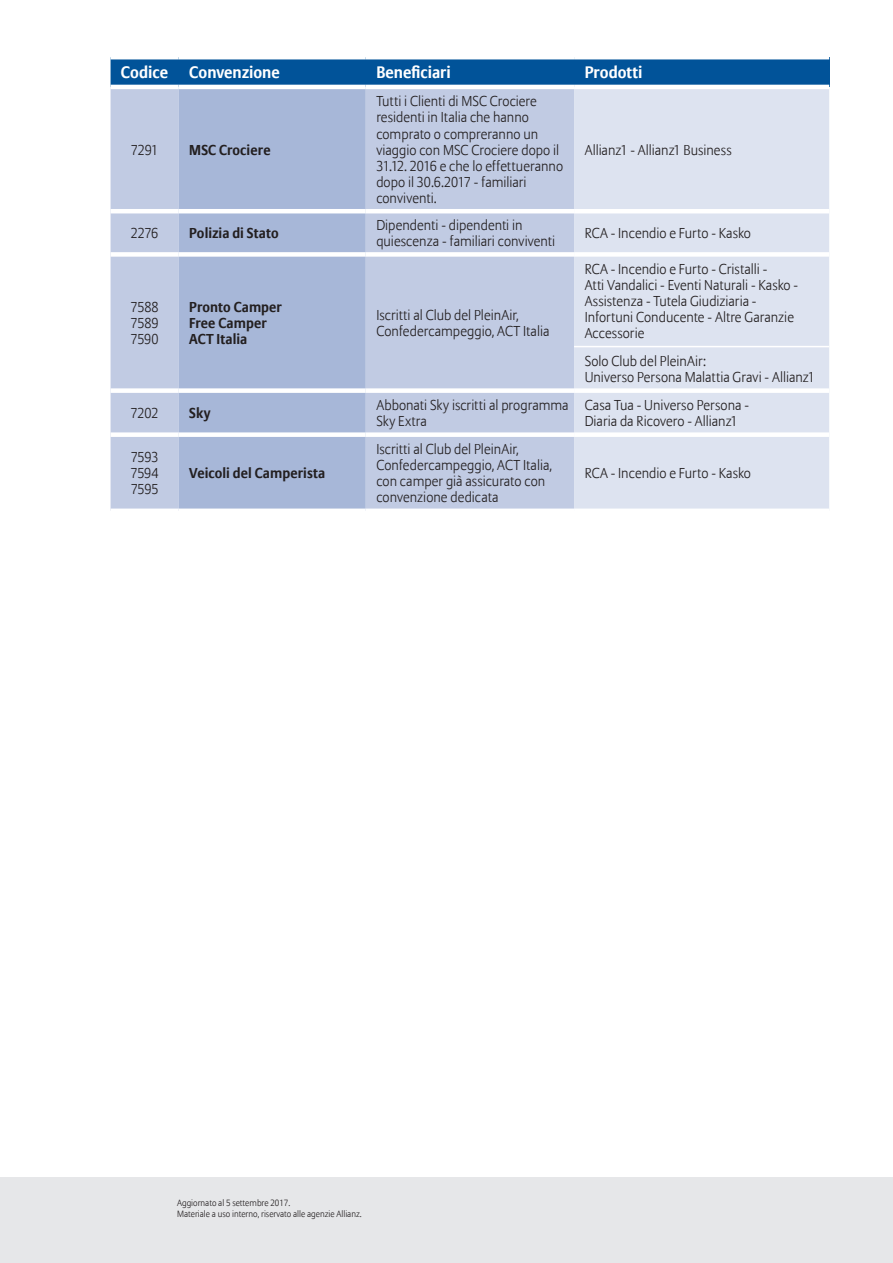
<style>
.page{position:relative;width:893px;height:1263px;background:#fff}
.page>*{position:absolute;margin:0;border:0;box-sizing:border-box;transform-origin:0 0}
.t1{font:700 16.5px "Allianz Sans";color:#fff}
.t2{font:300 14.25px/16px "Allianz Sans";color:#231f20}
.t3{font:700 14.25px/16px "Allianz Sans";letter-spacing:.005em;color:#231f20}
.t4{font:300 9px/10.8px "Allianz Sans";color:#231f20}
</style>
<div class="page">
<div style="left:0;top:1178px;width:893px;height:85px;background:#e6e7e9"></div>
<svg style="left:111px;top:59px;width:463px;height:26px;background:#08589c"></svg>
<div style="left:574px;top:57px;width:255px;height:30px;background:#015399"></div>
<div style="left:111px;top:89px;width:463px;height:420px;background:#c1cbe3"></div>
<div style="left:179px;top:89px;width:187px;height:420px;background:#a7b7d8"></div>
<div style="left:574px;top:89px;width:255px;height:420px;background:#dde3f0"></div>
<hr style="left:574px;top:55px;width:255px;height:4px;background:#fff">
<hr style="left:574px;top:85px;width:255px;height:4px;background:#fff">
<hr style="left:111px;top:209px;width:68px;height:4px;background:#fff">
<hr style="left:179px;top:209px;width:187px;height:4px;background:#fff">
<hr style="left:366px;top:209px;width:208px;height:4px;background:#fff">
<hr style="left:574px;top:209px;width:255px;height:4px;background:#fff">
<div style="left:111px;top:252px;width:68px;height:5px;background:#fff"></div>
<div style="left:179px;top:252px;width:187px;height:5px;background:#fff"></div>
<div style="left:366px;top:252px;width:208px;height:5px;background:#fff"></div>
<div style="left:574px;top:252px;width:255px;height:5px;background:#fff"></div>
<div style="left:111px;top:388px;width:68px;height:5px;background:#fff"></div>
<div style="left:179px;top:388px;width:187px;height:5px;background:#fff"></div>
<div style="left:366px;top:388px;width:208px;height:5px;background:#fff"></div>
<div style="left:574px;top:388px;width:255px;height:5px;background:#fff"></div>
<div style="left:111px;top:432px;width:68px;height:5px;background:#fff"></div>
<div style="left:179px;top:432px;width:187px;height:5px;background:#fff"></div>
<div style="left:366px;top:432px;width:208px;height:5px;background:#fff"></div>
<div style="left:574px;top:432px;width:255px;height:5px;background:#fff"></div>
<hr style="left:574px;top:346px;width:255px;height:1px;background:#fff">
<p class="t1" style="left:121px;top:62px;width:49px">Codice</p>
<p class="t1" style="left:189px;top:62px;width:92px">Convenzione</p>
<p class="t1" style="left:376px;top:62px;width:76px">Beneficiari</p>
<p class="t1" style="left:585px;top:62px;width:59px">Prodotti</p>
<p class="t2" style="left:131px;top:142px;width:29px">7291</p>
<p class="t3" style="left:189px;top:142px;width:83px">MSC Crociere</p>
<p class="t2" style="left:376px;top:94px;width:188px">Tutti i Clienti di MSC Crociere residenti in Italia che hanno comprato o compreranno un viaggio con MSC Crociere dopo il<br>31.12. 2016 e che lo effettueranno dopo il 30.6.2017 - familiari conviventi.</p>
<p class="t2" style="left:585px;top:142px;width:148px">Allianz1 - Allianz1 Business</p>
<p class="t2" style="left:131px;top:226px;width:29px">2276</p>
<p class="t3" style="left:189px;top:226px;width:91px">Polizia di Stato</p>
<p class="t2" style="left:376px;top:218px;width:180px">Dipendenti - dipendenti in quiescenza - familiari conviventi</p>
<p class="t2" style="left:585px;top:226px;width:168px">RCA - Incendio e Furto - Kasko</p>
<p class="t2" style="left:131px;top:300px;width:30px;text-align:justify">7588<br>7589<br>7590</p>
<p class="t3" style="left:189px;top:299px;width:94px">Pronto Camper<br>Free Camper<br>ACT Italia</p>
<p class="t2" style="left:376px;top:308px;width:175px">Iscritti al Club del PleinAir,<br>Confedercampeggio, ACT Italia</p>
<p class="t2" style="left:585px;top:261px;width:215px">RCA - Incendio e Furto - Cristalli -<br>Atti Vandalici - Eventi Naturali - Kasko -<br>Assistenza - Tutela Giudiziaria -<br>Infortuni Conducente - Altre Garanzie<br>Accessorie</p>
<p class="t2" style="left:585px;top:354px;width:232px">Solo Club del PleinAir:<br>Universo Persona Malattia Gravi - Allianz1</p>
<p class="t2" style="left:131px;top:406px;width:29px">7202</p>
<p class="t3" style="left:189px;top:405px;width:23px">Sky</p>
<p class="t2" style="left:376px;top:398px;width:194px">Abbonati Sky iscritti al programma<br>Sky Extra</p>
<p class="t2" style="left:585px;top:398px;width:166px">Casa Tua - Universo Persona -<br>Diaria da Ricovero - Allianz1</p>
<p class="t2" style="left:131px;top:450px;width:29px;text-align:justify">7593<br>7594<br>7595</p>
<p class="t2" style="left:376px;top:442px;width:177px">Iscritti al Club del PleinAir,<br>Confedercampeggio, ACT Italia, con camper già assicurato con convenzione dedicata</p>
<p class="t3" style="left:189px;top:465px;width:138px">Veicoli del Camperista</p>
<p class="t2" style="left:585px;top:466px;width:168px">RCA - Incendio e Furto - Kasko</p>
<p class="t4" style="left:177px;top:1198px;width:186px">Aggiornato al 5 settembre 2017.<br>Materiale a uso interno, riservato alle agenzie Allianz.</p>
</div>
